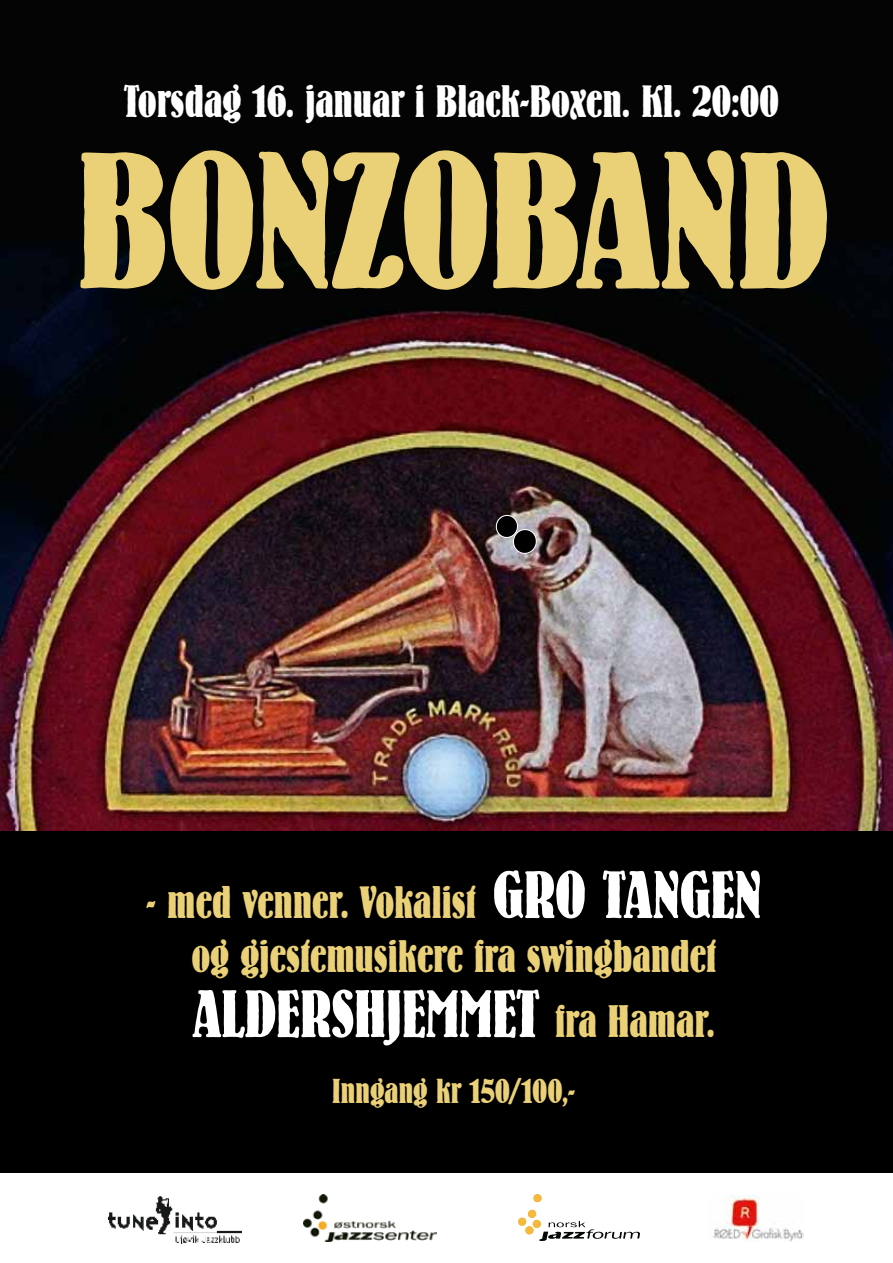
<style>
.page{position:relative;width:893px;height:1263px;background:#fff}
.page>*{position:absolute;margin:0;border:0;box-sizing:border-box;transform-origin:0 0}
.t1{font:700 condensed 191.7px "Bernhard Std";letter-spacing:-.015em;color:#ead076}
.t2{font:700 condensed 66px "Bernhard Std";letter-spacing:.005em;color:#fff}
.t3{font:700 condensed 44.7px/53.7px "Bernhard Std";color:#ead076;text-align:center}
.t4{font:700 condensed 44.7px "Bernhard Std";color:#fff}
.t5{font:700 condensed 34.05px "Bernhard Std";color:#ead076}
.s1{font-size:66px;color:#fff}
.s2{font-size:44.7px;color:#ead076}
</style>
<div class="page">
<div style="left:0;top:0;width:893px;height:1172px;background:#000"></div>
<img style="left:0;top:241px;width:893px;height:589px">
<svg style="left:494px;top:513px;width:45px;height:41px"></svg>
<img style="left:304px;top:1194px;width:132px;height:47px">
<svg style="left:518px;top:1194px;width:122px;height:47px"></svg>
<img style="left:108px;top:1196px;width:133px;height:47px">
<img style="left:708px;top:1196px;width:95px;height:45px">
<p class="t4" style="left:124px;top:77px;width:657px">Torsdag 16. januar i Black-Boxen. Kl. 20:00</p>
<h1 class="t1" style="left:76px;top:120px;width:756px">BONZOBAND</h1>
<p class="t3" style="left:146px;top:876px;width:617px">- med venner. Vokalist <span class="s1">GRO TANGEN </span>og gjestemusikere fra swingbandet</p>
<h2 class="t2" style="left:193px;top:979px;width:523px">ALDERSHJEMMET <span class="s2">fra Hamar.</span></h2>
<p class="t5" style="left:332px;top:1073px;width:245px">Inngang kr 150/100,-</p>
</div>
